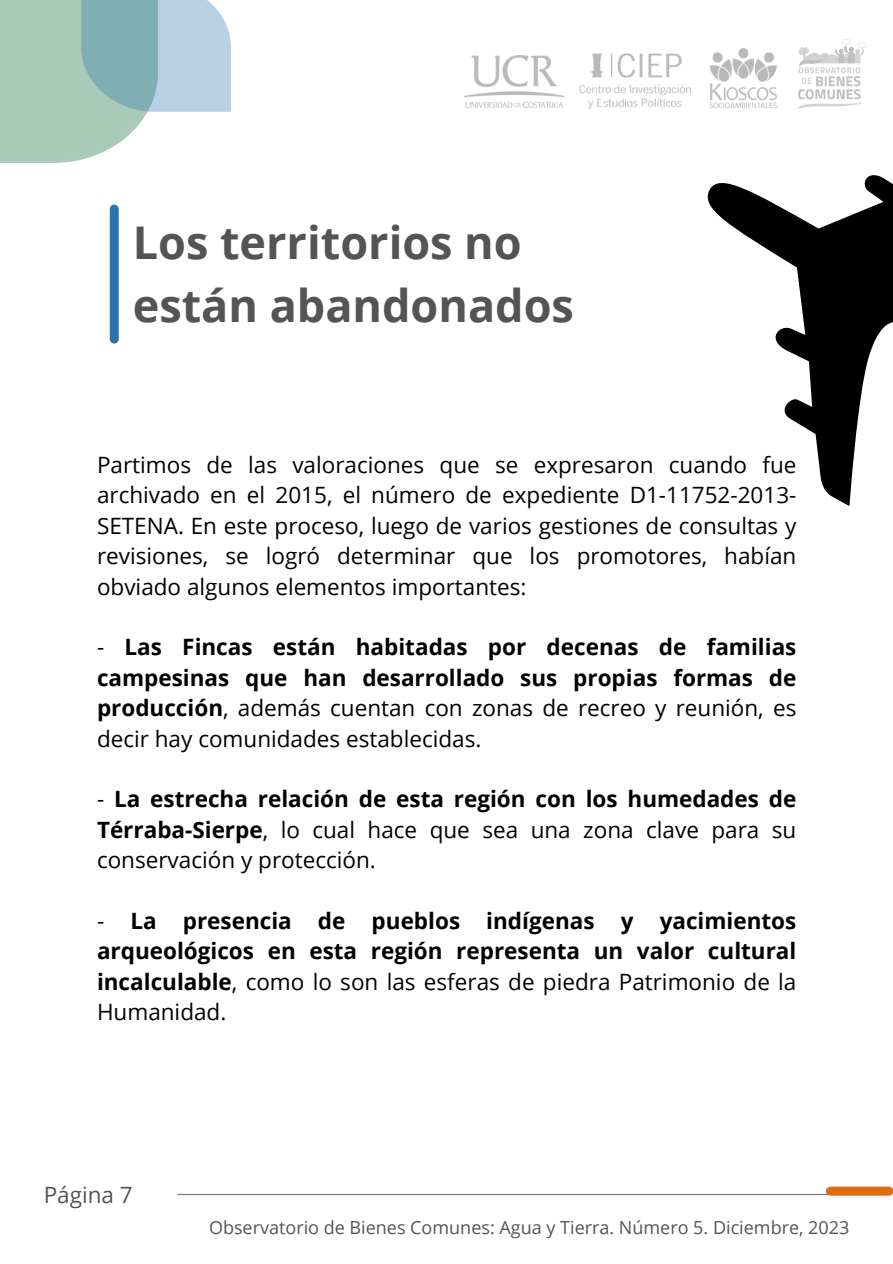
<style>
.page{position:relative;width:893px;height:1264px;background:#fff}
.page>*{position:absolute;margin:0;border:0;box-sizing:border-box;transform-origin:0 0}
.t1{font:700 45px/63px "Open Sans";color:#545454}
.t2{font:700 22.5px/30.3px "Open Sans";color:#000;text-align:justify}
.t3{font:22.5px/30.3px "Open Sans";color:#000;text-align:justify}
.t4{font:22.5px "Open Sans";color:#545454}
.t5{font:18px "Open Sans";color:#545454}
.s1{font-weight:400}
</style>
<div class="page">
<hr style="left:178px;top:1193px;width:713px;height:1px;background:#737373">
<div style="left:830px;top:1186px;width:58px;height:9px;background:#dc6d12"></div>
<div style="left:110px;top:209px;width:9px;height:130px;background:#2c73af"></div>
<img style="left:0;top:0;width:230px;height:163px">
<img style="left:798px;top:40px;width:67px;height:50px">
<img style="left:464px;top:49px;width:312px;height:59px">
<svg style="left:692px;top:90px;width:200px;height:416px"></svg>
<p class="t1" style="left:133px;top:210px;width:442px">Los territorios no están abandonados</p>
<p class="t3" style="left:97px;top:449px;width:700px">Partimos de las valoraciones que se expresaron cuando fue archivado en el 2015, el número de expediente D1-11752-2013- SETENA. En este proceso, luego de varios gestiones de consultas y revisiones, se logró determinar que los promotores, habían obviado algunos elementos importantes:</p>
<p class="t2" style="left:97px;top:631px;width:700px"><span class="s1">-</span> Las Fincas están habitadas por decenas de familias campesinas que han desarrollado sus propias formas de producción<span class="s1">, además cuentan con zonas de recreo y reunión, es decir hay comunidades establecidas.</span></p>
<p class="t2" style="left:97px;top:783px;width:700px"><span class="s1">-</span> La estrecha relación de esta región con los humedades de Térraba-Sierpe<span class="s1">, lo cual hace que sea una zona clave para su conservación y protección.</span></p>
<p class="t2" style="left:97px;top:905px;width:700px"><span class="s1">-</span> La presencia de pueblos indígenas y yacimientos arqueológicos en esta región representa un valor cultural incalculable<span class="s1">, como lo son las esferas de piedra Patrimonio de la Humanidad.</span></p>
<p class="t4" style="left:44px;top:1178px;width:90px">Página 7</p>
<p class="t5" style="left:209px;top:1215px;width:641px">Observatorio de Bienes Comunes: Agua y Tierra. Número 5. Diciembre, 2023</p>
</div>
